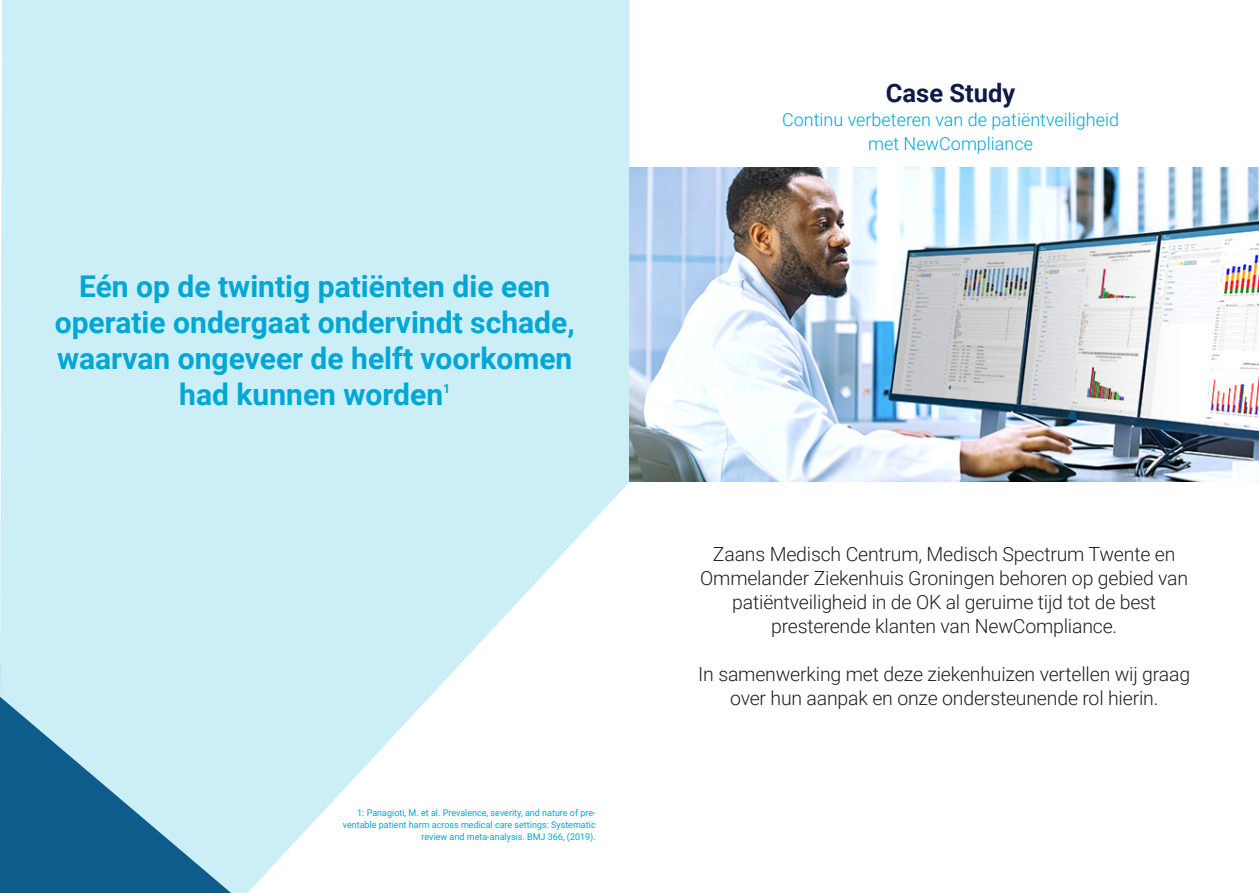
<style>
.page{position:relative;width:1259px;height:893px;background:#fff}
.page>*{position:absolute;margin:0;border:0;box-sizing:border-box;transform-origin:0 0}
.t1{font:700 30px/36px "Roboto";color:#00a7d5;text-align:center}
.t2{font:700 25.5px "Roboto";color:#101a49}
.t3{font:300 19.5px/24px "Roboto";letter-spacing:-.01em;color:#221f1f;text-align:center}
.t4{font:300 18px/24px "Roboto";color:#00a7d5;text-align:center}
.t5{font:700 12.6px "Roboto";color:#00a7d5}
.t6{font:9.3px/12px "Roboto";color:#00a7d5;text-align:right}
</style>
<div class="page">
<svg style="left:0;top:0;width:629px;height:893px;background:#cae9f3"></svg>
<img style="left:629px;top:168px;width:630px;height:314px">
<h1 class="t1" style="left:55px;top:271px;width:521px">Eén op de twintig patiënten die een operatie ondergaat ondervindt schade, waarvan ongeveer de helft voorkomen had kunnen worden</h1>
<p class="t5" style="left:443px;top:383px;width:9px">1</p>
<p class="t6" style="left:343px;top:807px;width:254px">1: Panagioti, M. et al. Prevalence, severity, and nature of pre&shy;ventable patient harm across medical care settings: Systematic review and meta-analysis. BMJ 366, (2019).</p>
<h2 class="t2" style="left:886px;top:83px;width:131px">Case Study</h2>
<p class="t4" style="left:782px;top:109px;width:339px">Continu verbeteren van de patiëntveiligheid met NewCompliance</p>
<p class="t3" style="left:700px;top:543px;width:489px">Zaans Medisch Centrum, Medisch Spectrum Twente en Ommelander Ziekenhuis Groningen behoren op gebied van patiëntveiligheid in de OK al geruime tijd tot de best presterende klanten van NewCompliance.</p>
<p class="t3" style="left:698px;top:663px;width:493px">In samenwerking met deze ziekenhuizen vertellen wij graag over hun aanpak en onze ondersteunende rol hierin.</p>
</div>
